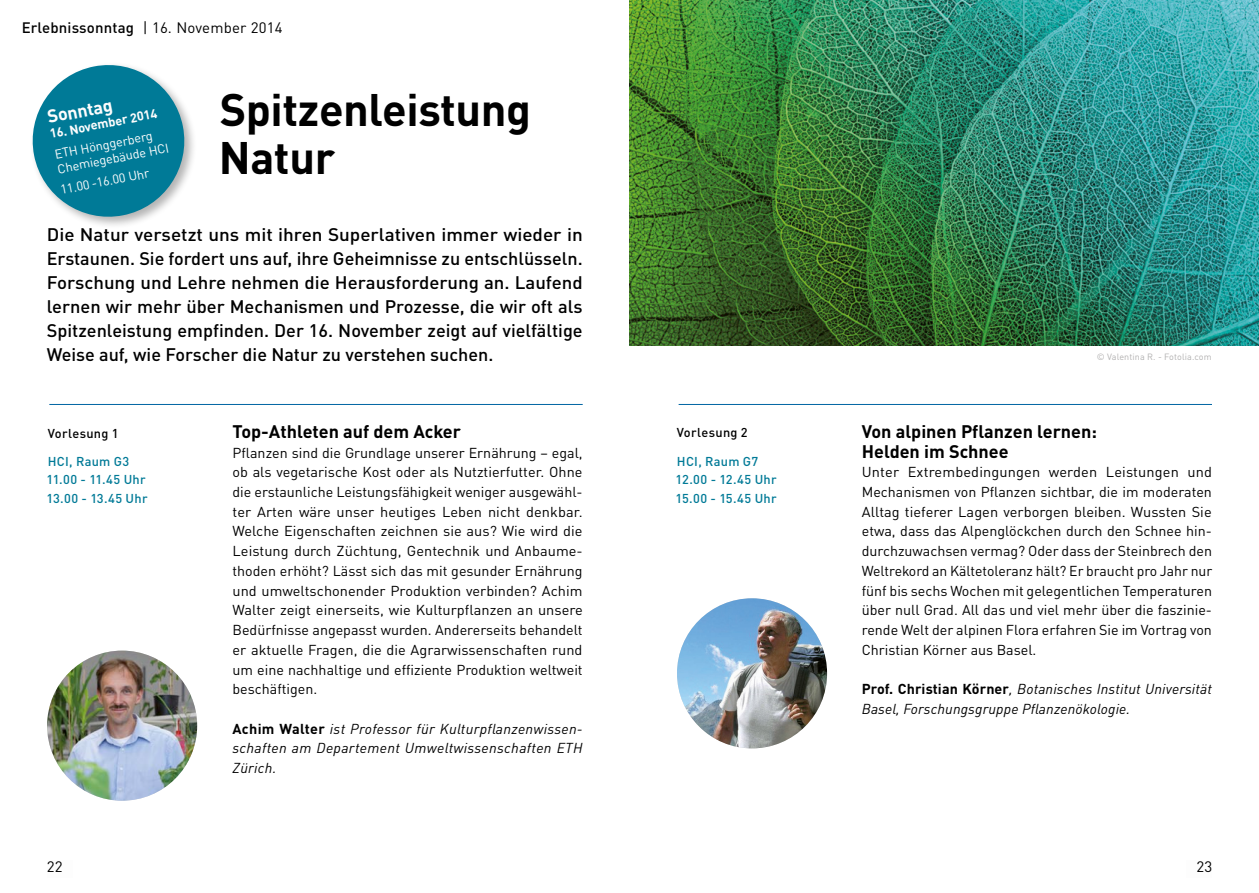
<style>
.page{position:relative;width:1259px;height:893px;background:#fff}
.page>*{position:absolute;margin:0;border:0;box-sizing:border-box;transform-origin:0 0}
.t1{font:700 45px/48px "DIN Pro";letter-spacing:-.01em;color:#000}
.t2{font:500 18px/24px "DIN Pro";color:#000;text-align:justify;scale:1.05 1}
.t3{font:700 18px/19.8px "DIN Pro";color:#000}
.t4{font:700 18px "DIN Pro";color:#fdfdfd}
.t5{font:15px "DIN Pro";letter-spacing:.01em;color:#000}
.t6{font:14.25px/19.6px "DIN Pro";color:#000;text-align:justify}
.t7{font:italic 14.25px/19.6px "DIN Pro";letter-spacing:.01em;color:#000;text-align:justify}
.t8{font:500 12.75px/18.8px "DIN Pro";letter-spacing:.025em;color:#007a97}
.t9{font:12.75px/15px "DIN Pro";color:#fdfdfd}
.t10{font:500 12.75px "DIN Pro";letter-spacing:.025em;color:#000}
.t11{font:700 12.75px "DIN Pro";color:#fdfdfd}
.t12{font:9px "DIN Pro";letter-spacing:.01em;color:#b2b1b1}
.s1{font-weight:500}
.s2{font-weight:700;font-style:normal}
</style>
<div class="page">
<div style="left:29px;top:61px;width:168px;height:168px;background:#000;opacity:.3"></div>
<svg style="left:29px;top:61px;width:162px;height:162px"></svg>
<img style="left:629px;top:0;width:630px;height:346px">
<hr style="left:49px;top:404px;width:534px;height:1px;background:#0065a3">
<hr style="left:678px;top:404px;width:534px;height:1px;background:#0065a3">
<img style="left:47px;top:651px;width:150px;height:150px;border-radius:75px">
<img style="left:677px;top:598px;width:150px;height:150px;border-radius:75px">
<p class="t5" style="left:22px;top:15px;width:262px"><span class="s1">Erlebnissonntag</span> | 16. November 2014</p>
<p class="t4" style="left:45px;top:102px;width:67px;rotate:-11deg">Sonntag</p>
<p class="t11" style="left:48px;top:123px;width:111px;rotate:-11deg">16. November 2014</p>
<p class="t9" style="left:53px;top:146px;width:115px;rotate:-11deg">ETH Hönggerberg<br>Chemiegebäude HCI</p>
<p class="t9" style="left:59px;top:181px;width:92px;rotate:-11deg">11.00 -16.00 Uhr</p>
<h1 class="t1" style="left:219px;top:80px;width:314px">Spitzenleistung<br>Natur</h1>
<p class="t2" style="left:47px;top:220px;width:512px">Die Natur versetzt uns mit ihren Superlativen immer wieder in Erstaunen. Sie fordert uns auf, ihre Geheimnisse zu entschlüsseln.<br>Forschung und Lehre nehmen die Herausforderung an. Laufend lernen wir mehr über Mechanismen und Prozesse, die wir oft als Spitzenleistung empfinden. Der 16. November zeigt auf vielfältige Weise auf, wie Forscher die Natur zu verstehen suchen.</p>
<p class="t10" style="left:48px;top:423px;width:72px">Vorlesung 1</p>
<p class="t8" style="left:47px;top:450px;width:103px">HCI, Raum G3<br>11.00 - 11.45 Uhr<br>13.00 - 13.45 Uhr</p>
<p class="t5" style="left:47px;top:854px;width:17px">22</p>
<p class="t3" style="left:232px;top:419px;width:230px">Top-Athleten auf dem Acker</p>
<p class="t6" style="left:232px;top:441px;width:352px">Pflanzen sind die Grundlage unserer Ernährung – egal, ob als vegetarische Kost oder als Nutztierfutter. Ohne die erstaunliche Leistungsfähigkeit weniger ausgewähl&shy;ter Arten wäre unser heutiges Leben nicht denkbar.<br>Welche Eigenschaften zeichnen sie aus? Wie wird die Leistung durch Züchtung, Gentechnik und Anbaume&shy;thoden erhöht? Lässt sich das mit gesunder Ernährung und umweltschonender Produktion verbinden? Achim Walter zeigt einerseits, wie Kulturpflanzen an unsere Bedürfnisse angepasst wurden. Andererseits behandelt er aktuelle Fragen, die die Agrarwissenschaften rund um eine nachhaltige und effiziente Produktion weltweit beschäftigen.</p>
<p class="t7" style="left:232px;top:717px;width:352px"><span class="s2">Achim Walter</span> ist Professor für Kulturpflanzenwissen&shy;schaften am Departement Umweltwissenschaften ETH Zürich.</p>
<p class="t10" style="left:677px;top:422px;width:72px">Vorlesung 2</p>
<p class="t8" style="left:675px;top:450px;width:103px">HCI, Raum G7<br>12.00 - 12.45 Uhr<br>15.00 - 15.45 Uhr</p>
<p class="t12" style="left:1097px;top:349px;width:116px">© Valentina R. - Fotolia.com</p>
<p class="t3" style="left:862px;top:419px;width:237px">Von alpinen Pflanzen lernen:<br>Helden im Schnee</p>
<p class="t6" style="left:862px;top:461px;width:352px">Unter Extrembedingungen werden Leistungen und Mechanismen von Pflanzen sichtbar, die im moderaten Alltag tieferer Lagen verborgen bleiben. Wussten Sie etwa, dass das Alpenglöckchen durch den Schnee hin&shy;durchzuwachsen vermag? Oder dass der Steinbrech den Weltrekord an Kältetoleranz hält? Er braucht pro Jahr nur fünf bis sechs Wochen mit gelegentlichen Temperaturen über null Grad. All das und viel mehr über die faszinie&shy;rende Welt der alpinen Flora erfahren Sie im Vortrag von Christian Körner aus Basel.</p>
<p class="t7" style="left:862px;top:678px;width:352px"><span class="s2">Prof. Christian Körner</span>, Botanisches Institut Universität<br>Basel, Forschungsgruppe Pflanzenökologie.</p>
<p class="t5" style="left:1196px;top:854px;width:17px">23</p>
</div>
